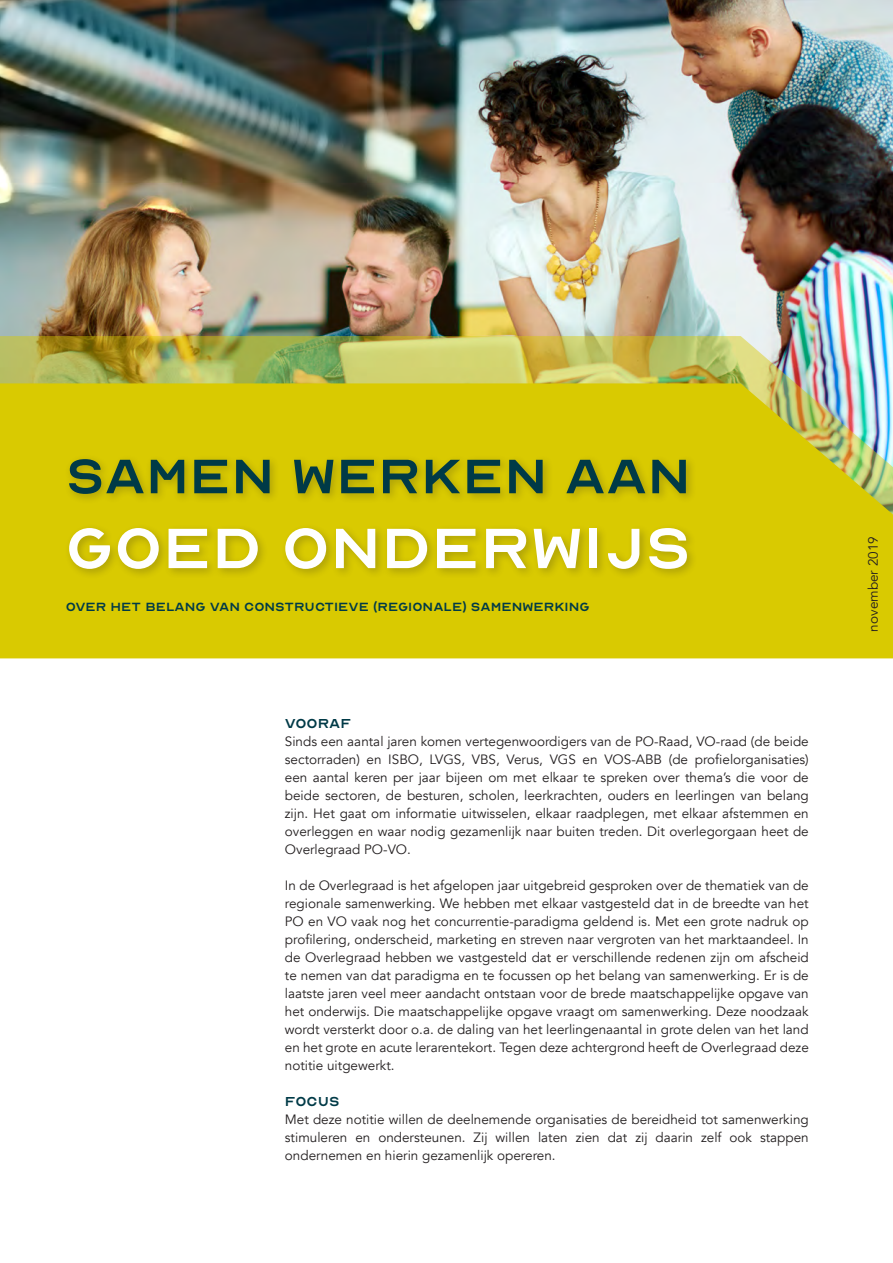
<style>
.page{position:relative;width:893px;height:1263px;background:#fff}
.page>*{position:absolute;margin:0;border:0;box-sizing:border-box;transform-origin:0 0}
.t1{font:78.6px "Optician Sans";color:#fff}
.t2{font:66.9px "Optician Sans";color:#003a47}
.t3{font:18px "Optician Sans";color:#003a47}
.t4{font:16.5px "Optician Sans";color:#003a47}
.t5{font:13.5px/18px "Avenir";color:#231f20;text-align:justify}
</style>
<div class="page">
<img style="left:0;top:0;width:893px;height:336px">
<img style="left:0;top:336px;width:893px;height:47px">
<div style="left:0;top:383px;width:893px;height:275px;background:#d9ca01"></div>
<div style="left:64px;top:454px;width:633px;height:51px;background:#231f20;opacity:.25"></div>
<div style="left:64px;top:523px;width:634px;height:57px;background:#231f20;opacity:.25"></div>
<p class="t2" style="left:66px;top:446px;width:627px">Samen werken aan</p>
<p class="t1" style="left:65px;top:512px;width:627px">goed onderwijs</p>
<p class="t4" style="left:66px;top:599px;width:525px">Over het belang van constructieve (regionale) samenwerking</p>
<p class="t3" style="left:285px;top:715px;width:68px">Vooraf</p>
<p class="t5" style="left:285px;top:732px;width:525px">Sinds een aantal jaren komen vertegenwoordigers van de PO-Raad, VO-raad (de beide sectorraden) en ISBO, LVGS, VBS, Verus, VGS en VOS-ABB (de profielorganisaties) een aantal keren per jaar bijeen om met elkaar te spreken over thema’s die voor de beide sectoren, de besturen, scholen, leerkrachten, ouders en leerlingen van belang zijn. Het gaat om informatie uitwisselen, elkaar raadplegen, met elkaar afstemmen en overleggen en waar nodig gezamenlijk naar buiten treden. Dit overlegorgaan heet de Overlegraad PO-VO.</p>
<p class="t5" style="left:285px;top:876px;width:525px">In de Overlegraad is het afgelopen jaar uitgebreid gesproken over de thematiek van de regionale samenwerking. We hebben met elkaar vastgesteld dat in de breedte van het PO en VO vaak nog het concurrentie-paradigma geldend is. Met een grote nadruk op profilering, onderscheid, marketing en streven naar vergroten van het marktaandeel. In de Overlegraad hebben we vastgesteld dat er verschillende redenen zijn om afscheid te nemen van dat paradigma en te focussen op het belang van samenwerking. Er is de laatste jaren veel meer aandacht ontstaan voor de brede maatschappelijke opgave van het onderwijs. Die maatschappelijke opgave vraagt om samenwerking. Deze noodzaak wordt versterkt door o.a. de daling van het leerlingenaantal in grote delen van het land en het grote en acute lerarentekort. Tegen deze achtergrond heeft de Overlegraad deze notitie uitgewerkt.</p>
<p class="t3" style="left:285px;top:1093px;width:56px">Focus</p>
<p class="t5" style="left:285px;top:1110px;width:525px">Met deze notitie willen de deelnemende organisaties de bereidheid tot samenwerking stimuleren en ondersteunen. Zij willen laten zien dat zij daarin zelf ook stappen ondernemen en hierin gezamenlijk opereren.</p>
<p class="t5" style="left:864px;top:631px;width:97px;rotate:-90deg">november 2019</p>
</div>
